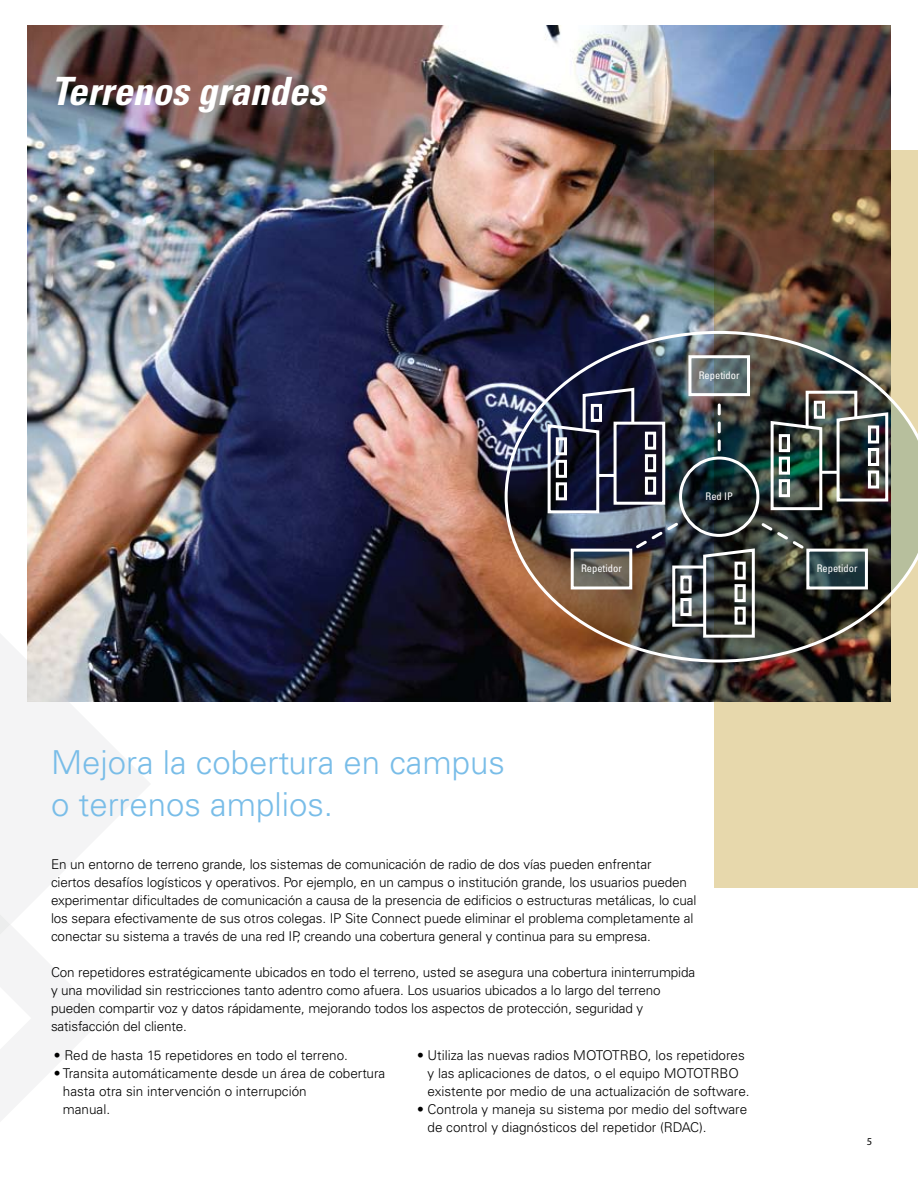
<style>
.page{position:relative;width:918px;height:1188px;background:#fff}
.page>*{position:absolute;margin:0;border:0;box-sizing:border-box;transform-origin:0 0}
.t1{font:italic 700 condensed 39px "Univers LT Std";color:#fff}
.t2{font:300 33px/42px "Univers LT Std";color:#79bde8}
.t3{font:300 13.5px/18px "Univers LT Std";letter-spacing:-.01em;color:#000}
.t4{font:condensed 10.5px "Univers LT Std";color:#fff}
.t5{font:10.5px "Myriad Pro";color:#000}
</style>
<div class="page">
<img style="left:27px;top:26px;width:864px;height:676px">
<svg style="left:714px;top:150px;width:204px;height:738px;background:#a28f70"></svg>
<img style="left:505px;top:331px;width:413px;height:332px">
<svg style="left:681px;top:458px;width:77px;height:77px;background:#1d2c2f"></svg>
<div style="left:679px;top:457px;width:80px;height:80px;border:3px solid #fff;border-radius:50%"></div>
<svg style="left:575px;top:553px;width:53px;height:32px;background:#5e5d58"></svg>
<svg style="left:692px;top:359px;width:54px;height:33px;background:#657578"></svg>
<svg style="left:810px;top:553px;width:54px;height:32px;background:#324b4d"></svg>
<div style="left:571px;top:549px;width:61px;height:40px;border:3px solid #fff"></div>
<div style="left:688px;top:355px;width:62px;height:41px;border:3px solid #fff"></div>
<svg style="left:718px;top:405px;width:3px;height:46px"></svg>
<div style="left:806px;top:549px;width:62px;height:40px;border:3px solid #fff"></div>
<img style="left:546px;top:386px;width:136px;height:165px">
<div style="left:556px;top:437px;width:11px;height:18px;border:3px solid #fff"></div>
<div style="left:591px;top:404px;width:11px;height:18px;border:3px solid #fff"></div>
<div style="left:556px;top:460px;width:11px;height:18px;border:3px solid #fff"></div>
<div style="left:556px;top:482px;width:11px;height:18px;border:3px solid #fff"></div>
<div style="left:645px;top:432px;width:11px;height:18px;border:3px solid #fff"></div>
<div style="left:645px;top:454px;width:11px;height:18px;border:3px solid #fff"></div>
<div style="left:645px;top:477px;width:11px;height:18px;border:3px solid #fff"></div>
<svg style="left:702px;top:520px;width:104px;height:119px;background:#3f433e"></svg>
<div style="left:672px;top:566px;width:34px;height:61px;border:3px solid #fff"></div>
<div style="left:680px;top:576px;width:12px;height:18px;border:3px solid #fff"></div>
<div style="left:735px;top:562px;width:11px;height:18px;border:3px solid #fff"></div>
<div style="left:735px;top:584px;width:11px;height:18px;border:3px solid #fff"></div>
<div style="left:680px;top:598px;width:12px;height:18px;border:3px solid #fff"></div>
<div style="left:735px;top:607px;width:11px;height:18px;border:3px solid #fff"></div>
<img style="left:769px;top:389px;width:121px;height:123px">
<div style="left:779px;top:434px;width:11px;height:18px;border:3px solid #fff"></div>
<div style="left:814px;top:401px;width:11px;height:18px;border:3px solid #fff"></div>
<div style="left:779px;top:457px;width:11px;height:18px;border:3px solid #fff"></div>
<div style="left:779px;top:479px;width:11px;height:18px;border:3px solid #fff"></div>
<div style="left:868px;top:425px;width:11px;height:18px;border:3px solid #fff"></div>
<div style="left:868px;top:448px;width:11px;height:18px;border:3px solid #fff"></div>
<div style="left:868px;top:471px;width:11px;height:18px;border:3px solid #fff"></div>
<hr style="left:598px;top:474px;width:18px;height:3px;background:#fff">
<hr style="left:821px;top:471px;width:17px;height:3px;background:#fff">
<svg style="left:0;top:501px;width:151px;height:393px"></svg>
<svg style="left:0;top:894px;width:103px;height:227px"></svg>
<h1 class="t1" style="left:51px;top:67px;width:276px">Terrenos grandes</h1>
<p class="t4" style="left:699px;top:369px;width:42px">Repetidor</p>
<p class="t4" style="left:706px;top:489px;width:29px">Red IP</p>
<p class="t4" style="left:581px;top:562px;width:42px">Repetidor</p>
<p class="t4" style="left:817px;top:562px;width:42px">Repetidor</p>
<h2 class="t2" style="left:51px;top:742px;width:455px">Mejora la cobertura en campus o terrenos amplios.</h2>
<p class="t3" style="left:51px;top:856px;width:647px">En un entorno de terreno grande, los sistemas de comunicación de radio de dos vías pueden enfrentar<br>ciertos desafíos logísticos y operativos. Por ejemplo, en un campus o institución grande, los usuarios pueden experimentar dificultades de comunicación a causa de la presencia de edificios o estructuras metálicas, lo cual los separa efectivamente de sus otros colegas. IP Site Connect puede eliminar el problema completamente al conectar su sistema a través de una red IP, creando una cobertura general y continua para su empresa.</p>
<p class="t3" style="left:51px;top:964px;width:646px">Con repetidores estratégicamente ubicados en todo el terreno, usted se asegura una cobertura ininterrumpida y una movilidad sin restricciones tanto adentro como afuera. Los usuarios ubicados a lo largo del terreno pueden compartir voz y datos rápidamente, mejorando todos los aspectos de protección, seguridad y satisfacción del cliente.</p>
<p class="t3" style="left:54px;top:1047px;width:296px">• Red de hasta 15 repetidores en todo el terreno.</p>
<p class="t3" style="left:63px;top:1065px;width:324px;text-indent:-9px">• Transita automáticamente desde un área de cobertura hasta otra sin intervención o interrupción<br>manual.</p>
<p class="t3" style="left:428px;top:1047px;width:324px;text-indent:-11px">• Utiliza las nuevas radios MOTOTRBO, los repetidores y las aplicaciones de datos, o el equipo MOTOTRBO existente por medio de una actualización de software.</p>
<p class="t3" style="left:428px;top:1101px;width:321px;text-indent:-11px">• Controla y maneja su sistema por medio del software de control y diagnósticos del repetidor (RDAC).</p>
<p class="t5" style="left:867px;top:1135px;width:7px">5</p>
</div>
